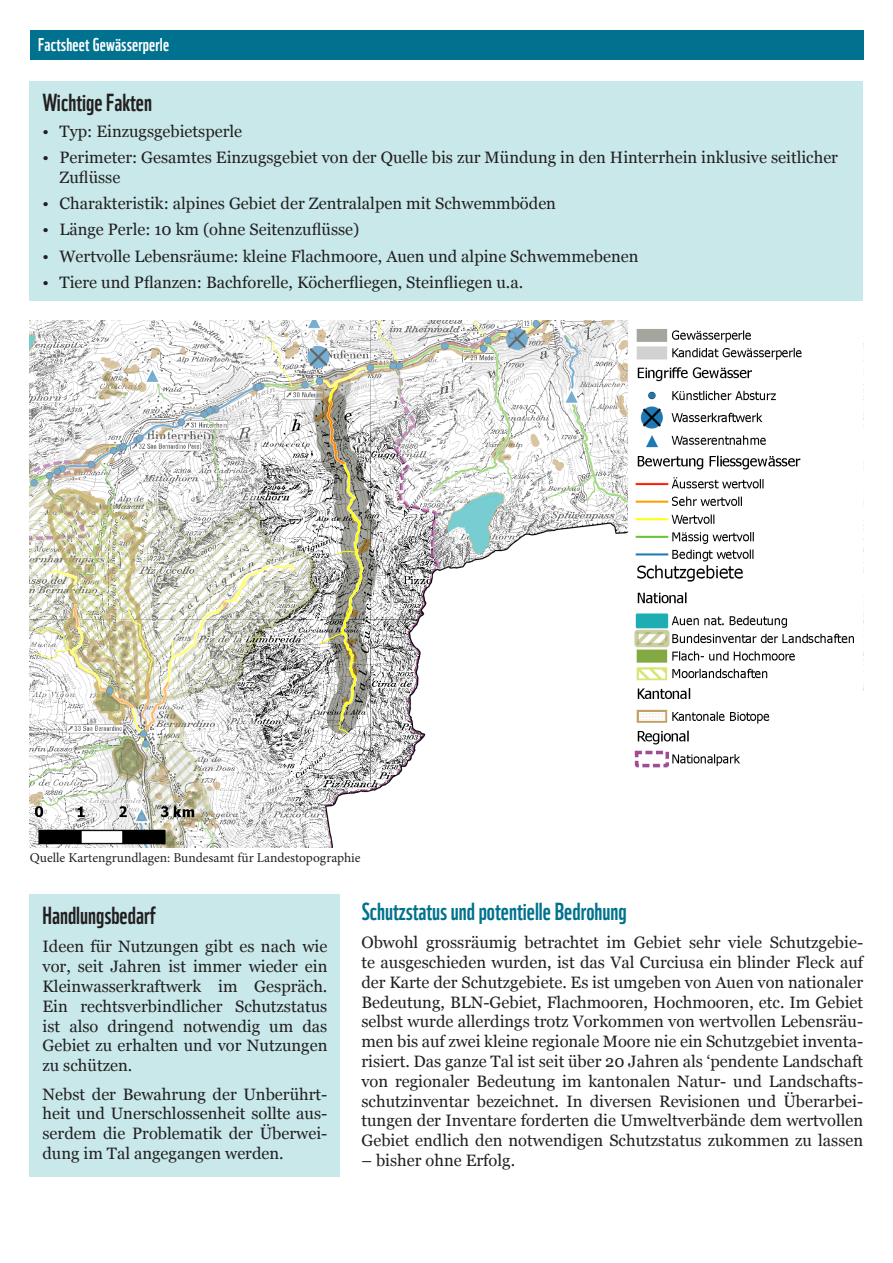
<style>
.page{position:relative;width:893px;height:1263px;background:#fff}
.page>*{position:absolute;margin:0;border:0;box-sizing:border-box;transform-origin:0 0}
.t1{font:24px "WWF";color:#00718e}
.t2{font:24px "WWF";color:#231f20}
.t3{font:18px "WWF";letter-spacing:.01em;color:#fff}
.t4{font:16.5px/19.8px "Georgia";color:#231f20;text-align:justify}
.t5{font:13.5px "Minion Pro";color:#231f20}
</style>
<div class="page">
<div style="left:30px;top:81px;width:833px;height:220px;background:#c8e8ea"></div>
<div style="left:30px;top:894px;width:310px;height:283px;background:#c8e8ea"></div>
<div style="left:30px;top:30px;width:833px;height:30px;background:#00718e"></div>
<img style="left:30px;top:321px;width:824px;height:526px">
<p class="t3" style="left:38px;top:31px;width:133px">Factsheet Gewässerperle</p>
<p class="t2" style="left:43px;top:83px;width:111px">Wichtige Fakten</p>
<p class="t4" style="left:43px;top:121px;width:201px">• Typ: Einzugsgebietsperle</p>
<p class="t4" style="left:60px;top:147px;width:780px;text-indent:-17px">• Perimeter: Gesamtes Einzugsgebiet von der Quelle bis zur Mündung in den Hinterrhein inklusive seitlicher<br>Zuflüsse</p>
<p class="t4" style="left:43px;top:193px;width:515px">• Charakteristik: alpines Gebiet der Zentralalpen mit Schwemmböden</p>
<p class="t4" style="left:43px;top:219px;width:318px">• Länge Perle: 10 km (ohne Seitenzuflüsse)</p>
<p class="t4" style="left:43px;top:245px;width:597px">• Wertvolle Lebensräume: kleine Flachmoore, Auen und alpine Schwemmebenen</p>
<p class="t4" style="left:43px;top:271px;width:482px">• Tiere und Pflanzen: Bachforelle, Köcherfliegen, Steinfliegen u.a.</p>
<p class="t5" style="left:30px;top:848px;width:332px">Quelle Kartengrundlagen: Bundesamt für Landestopographie</p>
<p class="t2" style="left:43px;top:897px;width:115px">Handlungsbedarf</p>
<p class="t4" style="left:43px;top:936px;width:286px">Ideen für Nutzungen gibt es nach wie vor, seit Jahren ist immer wieder ein Kleinwasserkraftwerk im Gespräch.<br>Ein rechtsverbindlicher Schutzstatus ist also dringend notwendig um das Gebiet zu erhalten und vor Nutzungen zu schützen.</p>
<p class="t4" style="left:43px;top:1083px;width:286px">Nebst der Bewahrung der Unberührt&shy;heit und Unerschlossenheit sollte aus&shy;serdem die Problematik der Überwei&shy;dung im Tal angegangen werden.</p>
<p class="t1" style="left:361px;top:892px;width:267px">Schutzstatus und potentielle Bedrohung</p>
<p class="t4" style="left:361px;top:932px;width:503px">Obwohl grossräumig betrachtet im Gebiet sehr viele Schutzgebie&shy;te ausgeschieden wurden, ist das Val Curciusa ein blinder Fleck auf der Karte der Schutzgebiete. Es ist umgeben von Auen von nationaler Bedeutung, BLN-Gebiet, Flachmooren, Hochmooren, etc. Im Gebiet selbst wurde allerdings trotz Vorkommen von wertvollen Lebensräu&shy;men bis auf zwei kleine regionale Moore nie ein Schutzgebiet inventa&shy;risiert. Das ganze Tal ist seit über 20 Jahren als ‘pendente Landschaft von regionaler Bedeutung im kantonalen Natur- und Landschafts&shy;schutzinventar bezeichnet. In diversen Revisionen und Überarbei&shy;tungen der Inventare forderten die Umweltverbände dem wertvollen Gebiet endlich den notwendigen Schutzstatus zukommen zu lassen</p>
<p class="t4" style="left:361px;top:1150px;width:155px">– bisher ohne Erfolg.</p>
</div>
